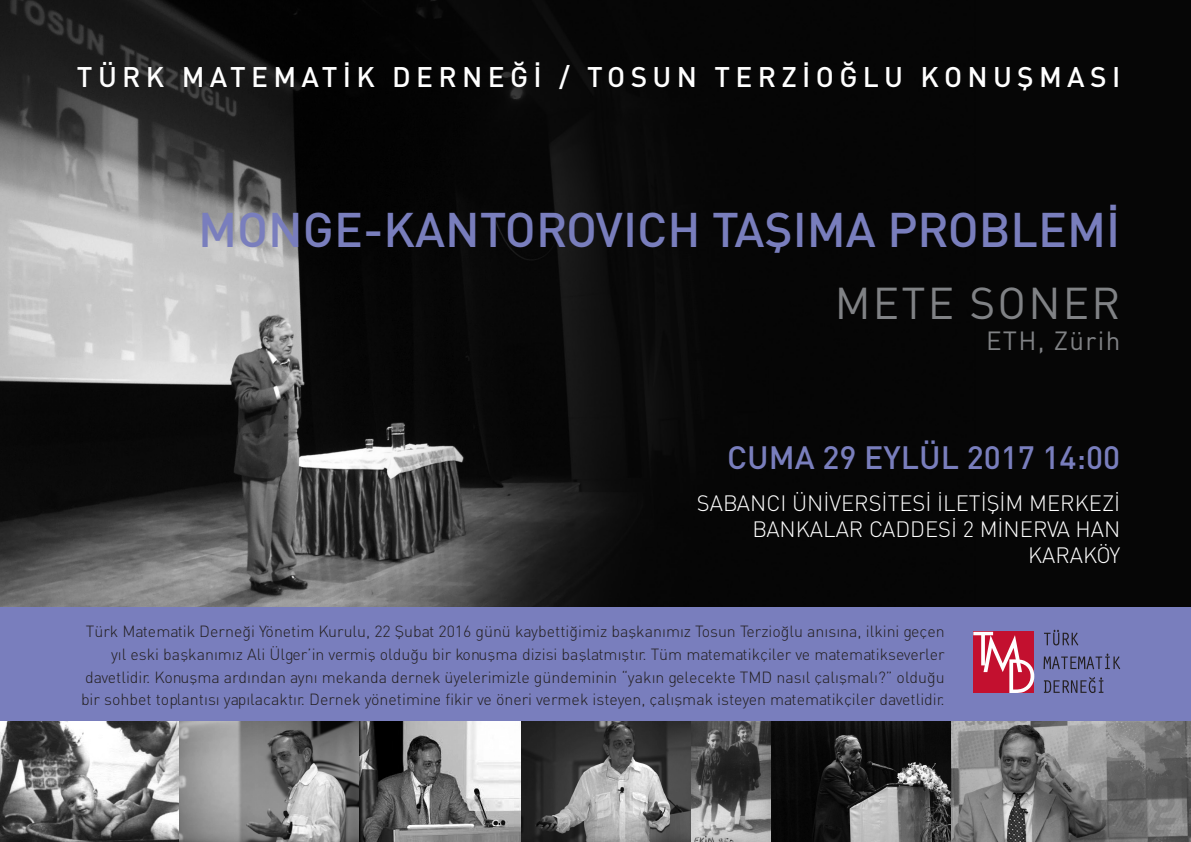
<style>
.page{position:relative;width:1191px;height:842px;background:#fff}
.page>*{position:absolute;margin:0;border:0;box-sizing:border-box;transform-origin:0 0}
.t1{font:48px "DIN Medium Tr";color:#797ebd}
.t2{font:44px "DIN Tr";letter-spacing:.05em;color:#808285}
.t3{font:31.9px "DIN Medium Tr";color:#797ebd}
.t4{font:28px "DIN Medium Tr";letter-spacing:.19em;color:#fff}
.t5{font:26px "DIN Tr";letter-spacing:.05em;color:#808285}
.t6{font:22px "DINT Light Tr";color:#fff}
.t7{font:16px/22.7px "DINT Light Tr";color:#231f20;text-align:right}
</style>
<div class="page">
<div style="left:0;top:603px;width:1191px;height:121px;background:#797ebd"></div>
<img style="left:0;top:0;width:1191px;height:607px">
<svg style="left:1044px;top:677px;width:59px;height:16px"></svg>
<svg style="left:1043px;top:653px;width:77px;height:16px"></svg>
<svg style="left:1044px;top:630px;width:34px;height:15px"></svg>
<svg style="left:973px;top:632px;width:61px;height:61px;background:#d24c63"></svg>
<img style="left:520px;top:722px;width:429px;height:120px">
<img style="left:0;top:722px;width:520px;height:120px">
<img style="left:949px;top:722px;width:242px;height:120px">
<p class="t4" style="left:77px;top:59px;width:1044px">TÜRK MATEMATİK DERNEĞİ / TOSUN TERZİOĞLU KONUŞMASI</p>
<p class="t1" style="left:198px;top:199px;width:923px">MONGE-KANTOROVICH TAŞIMA PROBLEMİ</p>
<p class="t2" style="left:834px;top:275px;width:287px">METE SONER</p>
<p class="t5" style="left:986px;top:324px;width:136px">ETH, Zürih</p>
<p class="t3" style="left:727px;top:437px;width:394px">CUMA 29 EYLÜL 2017 14:00</p>
<p class="t6" style="left:697px;top:489px;width:425px">SABANCI ÜNİVERSİTESİ İLETİŞİM MERKEZİ</p>
<p class="t6" style="left:752px;top:516px;width:369px">BANKALAR CADDESİ 2 MİNERVA HAN</p>
<p class="t6" style="left:1028px;top:542px;width:94px">KARAKÖY</p>
<p class="t7" style="left:81px;top:620px;width:865px">Türk Matematik Derneği Yönetim Kurulu, 22 Şubat 2016 günü kaybettiğimiz başkanımız Tosun Terzioğlu anısına, ilkini geçen yıl eski başkanımız Ali Ülger’in vermiş olduğu bir konuşma dizisi başlatmıştır. Tüm matematikçiler ve matematikseverler davetlidir. Konuşma ardından aynı mekanda dernek üyelerimizle gündeminin “yakın gelecekte TMD nasıl çalışmalı?” olduğu bir sohbet toplantısı yapılacaktır. Dernek yönetimine fikir ve öneri vermek isteyen, çalışmak isteyen matematikçiler davetlidir.</p>
</div>
